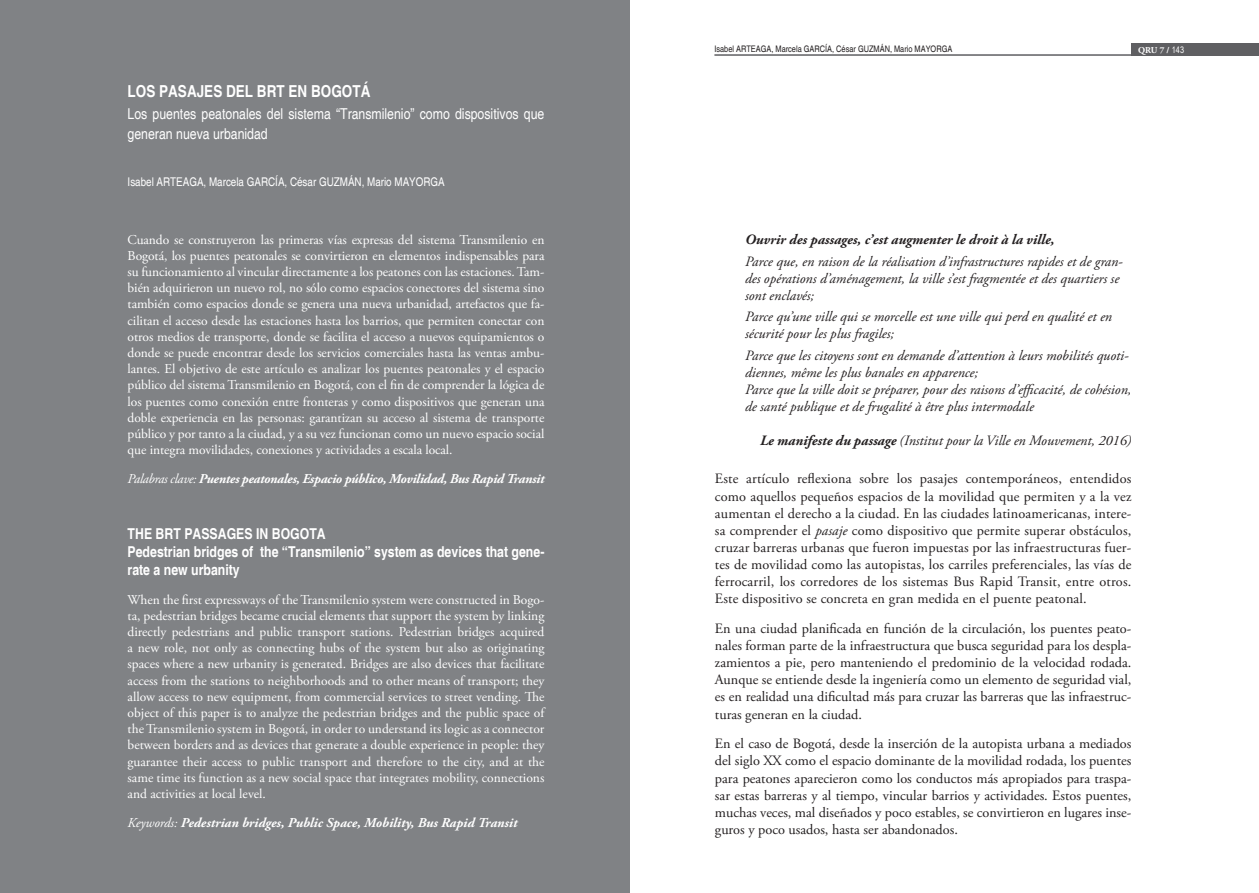
<style>
.page{position:relative;width:1259px;height:893px;background:#fff}
.page>*{position:absolute;margin:0;border:0;box-sizing:border-box;transform-origin:0 0}
.notas_copy{font:700 condensed 16.5px "Helvetica";color:#fff}
.notas_copy-2{font:condensed 15px/19.8px "Helvetica";color:#fff}
.cuerpo{font:700 condensed 15px/18px "Helvetica";color:#fff}
.notas_copy-3{font:700 condensed 15px "Helvetica";color:#fff}
.cuerpo-2{font:14.25px/17.1px "Adobe Garamond Pro";color:#231f20;text-align:justify}
.notas_copy-4{font:italic 14.25px/17.1px "Adobe Garamond Pro";color:#231f20}
.cuerpo-3{font:italic 14.25px/17.1px "Adobe Garamond Pro";color:#231f20}
.notas_copy-5{font:italic 700 14.25px "Adobe Garamond Pro";color:#231f20}
.cuerpo-4{font:13.5px/16.2px "Adobe Garamond Pro";letter-spacing:-.005em;color:#fff;text-align:justify}
.cuerpo-5{font:italic 700 13.5px "Adobe Garamond Pro";letter-spacing:-.02em;color:#fff}
.cuerpo-6{font:italic 700 13.5px "Adobe Garamond Pro";color:#fff}
.cuerpo-7{font:condensed 12px "Helvetica";color:#fff}
.t1{font:condensed 9px "Helvetica";color:#231f20}
.notas{font:700 9px "Adobe Garamond Pro";color:#fff}
.s1{font-weight:400}
.s2{font-family:"Arial Narrow";font-weight:400}
.s3{font-weight:700}
.s4{font-style:italic}
</style>
<div class="page">
<hr style="left:714px;top:54px;width:418px;height:2px;background:#5f5f62">
<div style="left:1131px;top:43px;width:128px;height:13px;background:#5f5f62"></div>
<div style="left:0;top:0;width:629px;height:893px;background:#808285"></div>
<p class="notas_copy" style="left:128px;top:81px;width:244px">LOS PASAJES DEL BRT EN BOGOTÁ</p>
<p class="notas_copy-2" style="left:128px;top:104px;width:418px">Los puentes peatonales del sistema “Transmilenio” como dispositivos que generan nueva urbanidad</p>
<p class="cuerpo-7" style="left:128px;top:175px;width:319px">Isabel ARTEAGA, Marcela GARCÍA, César GUZMÁN, Mario MAYORGA</p>
<p class="cuerpo-4" style="left:128px;top:232px;width:418px">Cuando se construyeron las primeras vías expresas del sistema Transmilenio en Bogotá, los puentes peatonales se convirtieron en elementos indispensables para su funcionamiento al vincular directamente a los peatones con las estaciones. Tam&shy;bién adquirieron un nuevo rol, no sólo como espacios conectores del sistema sino también como espacios donde se genera una nueva urbanidad, artefactos que fa&shy;cilitan el acceso desde las estaciones hasta los barrios, que permiten conectar con otros medios de transporte, donde se facilita el acceso a nuevos equipamientos o donde se puede encontrar desde los servicios comerciales hasta las ventas ambu&shy;lantes. El objetivo de este artículo es analizar los puentes peatonales y el espacio público del sistema Transmilenio en Bogotá, con el fin de comprender la lógica de los puentes como conexión entre fronteras y como dispositivos que generan una doble experiencia en las personas: garantizan su acceso al sistema de transporte público y por tanto a la ciudad, y a su vez funcionan como un nuevo espacio social que integra movilidades, conexiones y actividades a escala local.</p>
<p class="cuerpo-5" style="left:128px;top:471px;width:418px"><span class="s1">Palabras clave:</span> Puentes peatonales, Espacio público, Movilidad, Bus Rapid Transit</p>
<p class="notas_copy-3" style="left:128px;top:524px;width:200px">THE BRT PASSAGES IN BOGOTA</p>
<p class="cuerpo" style="left:128px;top:543px;width:418px">Pedestrian bridges of the “Transmilenio” system as devices that gene&shy;rate a new urbanity</p>
<p class="cuerpo-4" style="left:128px;top:592px;width:418px">When the first expressways of the Transmilenio system were constructed in Bogo&shy;ta, pedestrian bridges became crucial elements that support the system by linking directly pedestrians and public transport stations. Pedestrian bridges acquired a new role, not only as connecting hubs of the system but also as originating spaces where a new urbanity is generated. Bridges are also devices that facilitate access from the stations to neighborhoods and to other means of transport; they allow access to new equipment, from commercial services to street vending. The object of this paper is to analyze the pedestrian bridges and the public space of the Transmilenio system in Bogotá, in order to understand its logic as a connector between borders and as devices that generate a double experience in people: they guarantee their access to public transport and therefore to the city, and at the same time its function as a new social space that integrates mobility, connections and activities at local level.</p>
<p class="cuerpo-6" style="left:128px;top:815px;width:391px"><span class="s1">Keywords:</span> Pedestrian bridges, Public Space, Mobility, Bus Rapid Transit</p>
<p class="t1" style="left:714px;top:44px;width:239px">Isabel ARTEAGA, Marcela GARCÍA, César GUZMÁN, Mario MAYORGA</p>
<p class="notas" style="left:1138px;top:45px;width:47px">QRU 7 / <span class="s2">143</span></p>
<p class="notas_copy-5" style="left:745px;top:231px;width:311px">Ouvrir des passages, c’est augmenter le droit à la ville,</p>
<p class="notas_copy-4" style="left:745px;top:253px;width:379px">Parce que, en raison de la réalisation d’infrastructures rapides et de gran&shy;des opérations d’aménagement, la ville s’est fragmentée et des quartiers se sont enclavés;</p>
<p class="notas_copy-4" style="left:745px;top:308px;width:369px">Parce qu’une ville qui se morcelle est une ville qui perd en qualité et en sécurité pour les plus fragiles;</p>
<p class="notas_copy-4" style="left:745px;top:347px;width:385px">Parce que les citoyens sont en demande d’attention à leurs mobilités quoti&shy;diennes, même les plus banales en apparence;</p>
<p class="cuerpo-3" style="left:745px;top:381px;width:388px">Parce que la ville doit se préparer, pour des raisons d’efficacité, de cohésion, de santé publique et de frugalité à être plus intermodale</p>
<p class="notas_copy-4" style="left:760px;top:432px;width:373px"><span class="s3">Le manifeste du passage</span> (Institut pour la Ville en Mouvement, 2016)</p>
<p class="cuerpo-2" style="left:715px;top:471px;width:418px">Este artículo reflexiona sobre los pasajes contemporáneos, entendidos como aquellos pequeños espacios de la movilidad que permiten y a la vez aumentan el derecho a la ciudad. En las ciudades latinoamericanas, intere&shy;sa comprender el <span class="s4">pasaje</span> como dispositivo que permite superar obstáculos, cruzar barreras urbanas que fueron impuestas por las infraestructuras fuer&shy;tes de movilidad como las autopistas, los carriles preferenciales, las vías de ferrocarril, los corredores de los sistemas Bus Rapid Transit, entre otros.<br>Este dispositivo se concreta en gran medida en el puente peatonal.</p>
<p class="cuerpo-2" style="left:715px;top:620px;width:418px">En una ciudad planificada en función de la circulación, los puentes peato&shy;nales forman parte de la infraestructura que busca seguridad para los despla&shy;zamientos a pie, pero manteniendo el predominio de la velocidad rodada.<br>Aunque se entiende desde la ingeniería como un elemento de seguridad vial, es en realidad una dificultad más para cruzar las barreras que las infraestruc&shy;turas generan en la ciudad.</p>
<p class="cuerpo-2" style="left:715px;top:736px;width:418px">En el caso de Bogotá, desde la inserción de la autopista urbana a mediados del siglo XX como el espacio dominante de la movilidad rodada, los puentes para peatones aparecieron como los conductos más apropiados para traspa&shy;sar estas barreras y al tiempo, vincular barrios y actividades. Estos puentes, muchas veces, mal diseñados y poco estables, se convirtieron en lugares inse&shy;guros y poco usados, hasta ser abandonados.</p>
</div>
